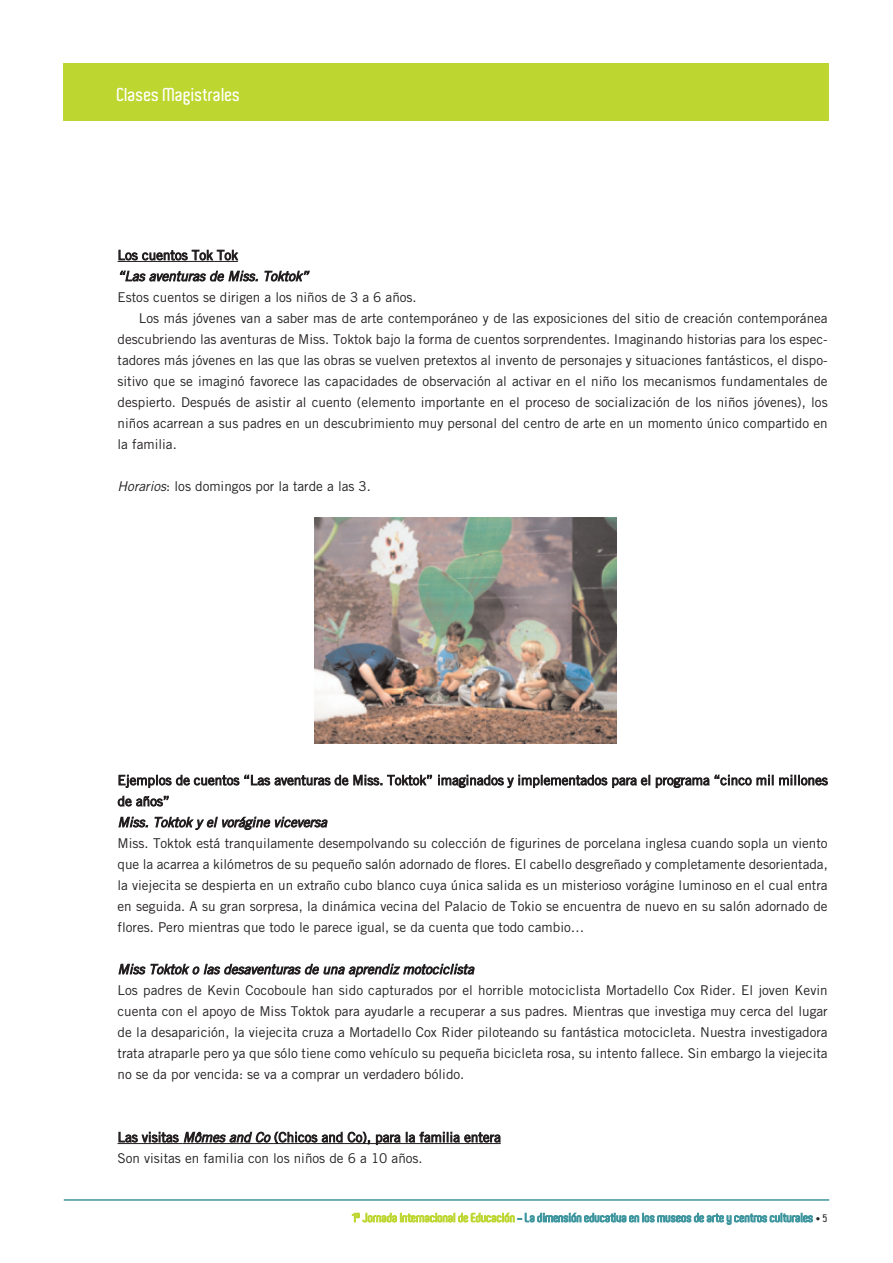
<style>
.page{position:relative;width:893px;height:1263px;background:#fff}
.page>*{position:absolute;margin:0;border:0;box-sizing:border-box;transform-origin:0 0}
.t1{font:600 18px "Aldo";color:#fff}
.t2{font:13.5px/21px "Trade Gothic";color:#231f20}
.t3{font:italic 13.5px "Trade Gothic";color:#231f20}
.t4{font:600 12px "Aldo";color:#3d959e}
.s1{font-style:italic}
.s2{color:#bed630}
.s3{font-family:"Trade Gothic";font-weight:400;font-size:9px;color:#231f20}
.s4{font-size:10.5px;color:#231f20}
</style>
<div class="page">
<hr style="left:118px;top:261px;width:120px;height:1px;background:#231f20">
<hr style="left:118px;top:1143px;width:65px;height:1px;background:#231f20">
<hr style="left:183px;top:1143px;width:91px;height:1px;background:#231f20">
<hr style="left:274px;top:1143px;width:227px;height:1px;background:#231f20">
<div style="left:64px;top:64px;width:765px;height:57px;background:#bed630"></div>
<hr style="left:64px;top:1199px;width:765px;height:2px;background:#3d959e">
<img style="left:314px;top:518px;width:303px;height:225px">
<h1 class="t1" style="left:117px;top:84px;width:125px">Clases Magistrales</h1>
<p class="t2" style="left:118px;top:244px;width:122px">Los cuentos Tok Tok</p>
<p class="t3" style="left:118px;top:268px;width:196px">“Las aventuras de Miss. Toktok”</p>
<p class="t2" style="left:118px;top:287px;width:301px">Estos cuentos se dirigen a los niños de 3 a 6 años.</p>
<p class="t2" style="left:139px;top:308px;width:690px">Los más jóvenes van a saber mas de arte contemporáneo y de las exposiciones del sitio de creación contemporánea</p>
<p class="t2" style="left:118px;top:329px;width:712px">descubriendo las aventuras de Miss. Toktok bajo la forma de cuentos sorprendentes. Imaginando historias para los espec-</p>
<p class="t2" style="left:118px;top:350px;width:712px">tadores más jóvenes en las que las obras se vuelven pretextos al invento de personajes y situaciones fantásticos, el dispo-</p>
<p class="t2" style="left:118px;top:371px;width:712px">sitivo que se imaginó favorece las capacidades de observación al activar en el niño los mecanismos fundamentales de</p>
<p class="t2" style="left:118px;top:392px;width:712px">despierto. Después de asistir al cuento (elemento importante en el proceso de socialización de los niños jóvenes), los</p>
<p class="t2" style="left:118px;top:413px;width:712px">niños acarrean a sus padres en un descubrimiento muy personal del centro de arte en un momento único compartido en</p>
<p class="t2" style="left:118px;top:434px;width:61px">la familia.</p>
<p class="t2" style="left:118px;top:476px;width:255px"><span class="s1">Horarios</span>: los domingos por la tarde a las 3.</p>
<p class="t2" style="left:118px;top:769px;width:712px">Ejemplos de cuentos “Las aventuras de Miss. Toktok” imaginados y implementados para el programa “cinco mil millones de años”</p>
<p class="t3" style="left:118px;top:814px;width:214px">Miss. Toktok y el vorágine viceversa</p>
<p class="t2" style="left:118px;top:833px;width:712px;text-align:justify">Miss. Toktok está tranquilamente desempolvando su colección de figurines de porcelana inglesa cuando sopla un viento que la acarrea a kilómetros de su pequeño salón adornado de flores. El cabello desgreñado y completamente desorientada, la viejecita se despierta en un extraño cubo blanco cuya única salida es un misterioso vorágine luminoso en el cual entra en seguida. A su gran sorpresa, la dinámica vecina del Palacio de Tokio se encuentra de nuevo en su salón adornado de flores. Pero mientras que todo le parece igual, se da cuenta que todo cambio…</p>
<p class="t3" style="left:118px;top:961px;width:361px">Miss Toktok o las desaventuras de una aprendiz motociclista</p>
<p class="t2" style="left:118px;top:980px;width:712px;text-align:justify">Los padres de Kevin Cocoboule han sido capturados por el horrible motociclista Mortadello Cox Rider. El joven Kevin cuenta con el apoyo de Miss Toktok para ayudarle a recuperar a sus padres. Mientras que investiga muy cerca del lugar de la desaparición, la viejecita cruza a Mortadello Cox Rider piloteando su fantástica motocicleta. Nuestra investigadora trata atraparle pero ya que sólo tiene como vehículo su pequeña bicicleta rosa, su intento fallece. Sin embargo la viejecita no se da por vencida: se va a comprar un verdadero bólido.</p>
<p class="t2" style="left:118px;top:1126px;width:385px">Las visitas <span class="s1">MômesandCo</span>(Chicos and Co), para la familia entera<br>Son visitas en familia con los niños de 6 a 10 años.</p>
<p class="t4" style="left:352px;top:1211px;width:477px"><span class="s2">1</span><sup>a</sup> <span class="s2">Jornada Internacional de Educación</span> - La dimensión educativa en los museos de arte y centros culturales <span class="s3">•</span> <span class="s4">5</span></p>
</div>
